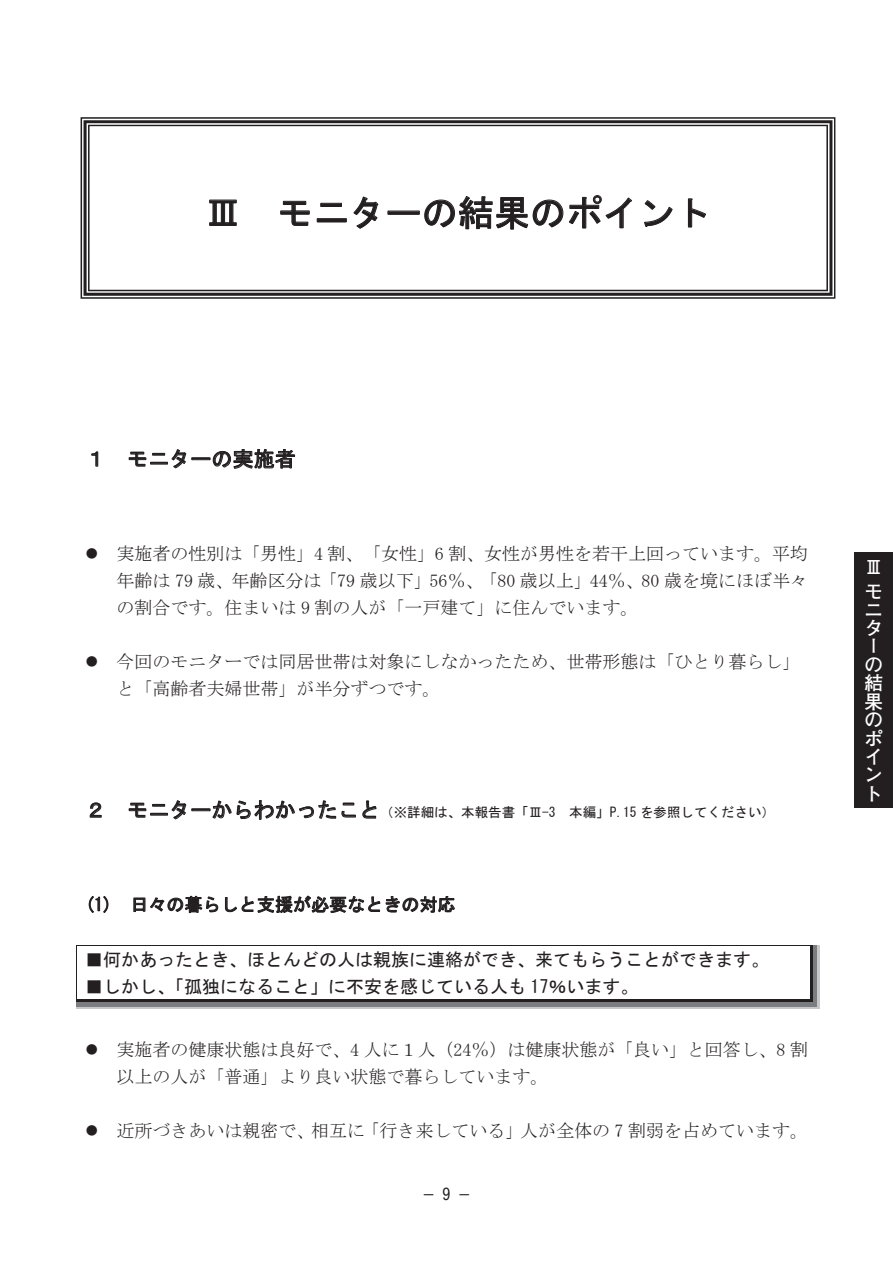
<style>
.page{position:relative;width:893px;height:1263px;background:#fff}
.page>*{position:absolute;margin:0;border:0;box-sizing:border-box;transform-origin:0 0}
.t1{font:36px "MS Gothic";letter-spacing:.005em;color:#231f20}
.t2{font:21px "MS Gothic";letter-spacing:.005em;color:#231f20}
.t3{font:700 19.2px/18.5px "Futo Go B101 Pro";color:#fff}
.t4{font:18px/27px "MS Mincho";color:#231f20}
.t5{font:18px "MS Gothic";color:#231f20}
.t6{font:18px "Wingdings";color:#231f20}
.t7{font:15.75px "Century";color:#231f20}
.t8{font:13.8px "Hiragino Kaku W4 90 ms RKSJ H";color:#231f20}
.t9{font:13.5px "MS Gothic";color:#231f20}
.s1{font-size:15.9px}
</style>
<div class="page">
<svg style="left:89px;top:896px;width:19px;height:17px"></svg>
<svg style="left:134px;top:896px;width:84px;height:17px"></svg>
<svg style="left:225px;top:895px;width:155px;height:18px"></svg>
<svg style="left:386px;top:896px;width:69px;height:17px"></svg>
<hr style="left:77px;top:945px;width:742px;height:1px;background:#231f20">
<hr style="left:77px;top:946px;width:1px;height:54px;background:#231f20">
<hr style="left:77px;top:1006px;width:733px;height:3px;background:#c7c8ca">
<hr style="left:77px;top:1002px;width:733px;height:4px;background:#7b7d80">
<hr style="left:77px;top:1000px;width:733px;height:2px;background:#231f20">
<hr style="left:817px;top:946px;width:2px;height:54px;background:#c7c8ca">
<div style="left:812px;top:946px;width:5px;height:54px;background:#7b7d80"></div>
<hr style="left:810px;top:946px;width:2px;height:54px;background:#231f20">
<svg style="left:810px;top:1000px;width:9px;height:9px"></svg>
<svg style="left:81px;top:117px;width:754px;height:182px"></svg>
<svg style="left:209px;top:199px;width:28px;height:27px"></svg>
<svg style="left:280px;top:201px;width:30px;height:25px"></svg>
<div style="left:317px;top:218px;width:30px;height:4px;border:1px solid #231f20"></div>
<div style="left:320px;top:203px;width:22px;height:4px;border:1px solid #231f20"></div>
<svg style="left:353px;top:196px;width:25px;height:33px"></svg>
<svg style="left:424px;top:195px;width:208px;height:35px"></svg>
<svg style="left:644px;top:200px;width:29px;height:27px"></svg>
<svg style="left:688px;top:198px;width:19px;height:30px"></svg>
<svg style="left:90px;top:803px;width:12px;height:15px"></svg>
<svg style="left:129px;top:800px;width:57px;height:19px"></svg>
<svg style="left:192px;top:800px;width:144px;height:20px"></svg>
<svg style="left:342px;top:803px;width:14px;height:14px"></svg>
<svg style="left:362px;top:801px;width:15px;height:18px"></svg>
<svg style="left:91px;top:451px;width:7px;height:16px"></svg>
<svg style="left:129px;top:449px;width:57px;height:19px"></svg>
<svg style="left:192px;top:449px;width:103px;height:20px"></svg>
<div style="left:855px;top:553px;width:38px;height:255px;background:#231f20"></div>
<h1 class="t1" style="left:205px;top:195px;width:37px">Ⅲ</h1>
<h1 class="t1" style="left:277px;top:195px;width:435px">モニターの結果のポイント</h1>
<p class="t2" style="left:85px;top:448px;width:22px">１</p>
<p class="t2" style="left:127px;top:448px;width:170px">モニターの実施者</p>
<p class="t6" style="left:85px;top:544px;width:15px">●</p>
<p class="t6" style="left:85px;top:652px;width:15px">●</p>
<p class="t4" style="left:117px;top:540px;width:693px">実施者の性別は「男性」4 割、「女性」6 割、女性が男性を若干上回っています。平均</p>
<p class="t4" style="left:117px;top:567px;width:693px">年齢は 79 歳、年齢区分は「79 歳以下」56％、「80 歳以上」44％、80 歳を境にほぼ半々の割合です。住まいは 9 割の人が「一戸建て」に住んでいます。</p>
<p class="t4" style="left:117px;top:648px;width:685px">今回のモニターでは同居世帯は対象にしなかったため、世帯形態は「ひとり暮らし「</p>
<p class="t4" style="left:117px;top:675px;width:325px">と「高齢者夫婦世帯」が半分ずつです。</p>
<p class="t2" style="left:85px;top:799px;width:22px">２</p>
<p class="t2" style="left:127px;top:799px;width:254px">モニターからわかったこと</p>
<p class="t9" style="left:380px;top:806px;width:177px">（※詳細は、本報告書「Ⅲ-3</p>
<p class="t9" style="left:569px;top:806px;width:207px">本編」P.15 を参照してください(</p>
<p class="t5" style="left:130px;top:895px;width:327px">日々の暮らしと支援が必要なときの対応</p>
<p class="t5" style="left:85px;top:895px;width:29px">)1(</p>
<p class="t5" style="left:85px;top:950px;width:686px">■何かあったとき、ほとんどの人は親族に連絡ができ、来てもらうことができます。</p>
<p class="t5" style="left:85px;top:977px;width:555px">■しかし、「孤独になること」に不安を感じている人も 17％います。</p>
<p class="t6" style="left:85px;top:1039px;width:15px">●</p>
<p class="t6" style="left:85px;top:1120px;width:15px">●</p>
<p class="t4" style="left:117px;top:1036px;width:693px">実施者の健康状態は良好で、4 人に１人（24％）は健康状態が「良い」と回答し、8 割</p>
<p class="t4" style="left:117px;top:1063px;width:433px">以上の人が「普通」より良い状態で暮らしています。</p>
<p class="t4" style="left:520px;top:1117px;width:289px">人が全体の 7 割弱を占めています。</p>
<p class="t4" style="left:117px;top:1117px;width:199px">近所づきあいは親密で、</p>
<p class="t4" style="left:362px;top:1117px;width:163px">「行き来している」</p>
<p class="t4" style="left:311px;top:1117px;width:55px">相互に</p>
<p class="t8" style="left:422px;top:1187px;width:15px">－</p>
<p class="t7" style="left:442px;top:1179px;width:10px">7</p>
<p class="t8" style="left:442px;top:1187px;width:30px">－<span class="s1">9</span></p>
<p class="t3" style="left:864px;top:552px;width:18px;line-height:24.8px">Ⅲモ</p>
<p class="t3" style="left:864px;top:598px;width:20px">ニターの結果のポイント</p>
</div>
